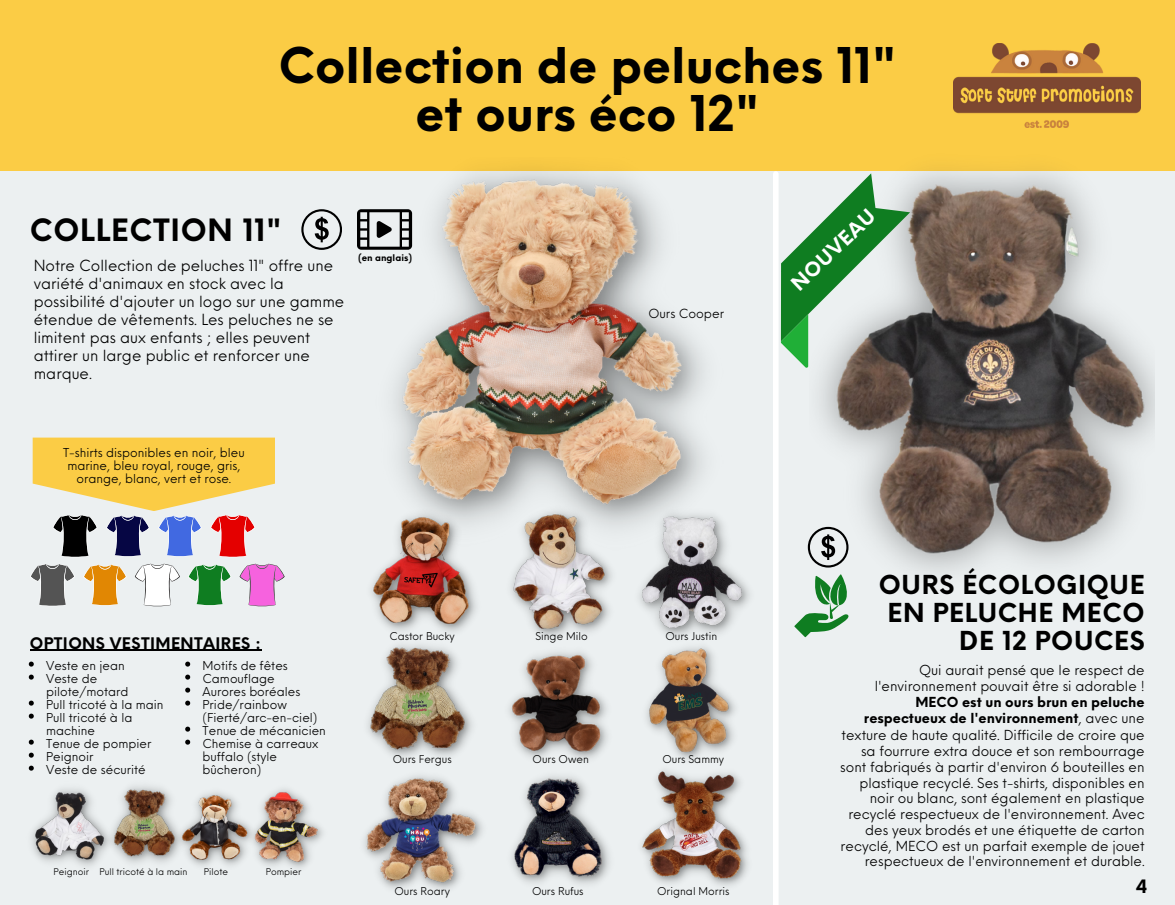
<style>
.page{position:relative;width:1175px;height:905px;background:#fff}
.page>*{position:absolute;margin:0;border:0;box-sizing:border-box;transform-origin:0 0}
.t1{font:700 48px/48.3px "Neue Einstellung";color:#000;text-align:center}
.t2{font:700 30px "Neue Einstellung";letter-spacing:.025em;color:#000}
.t3{font:700 25.5px/28.2px "Neue Einstellung";letter-spacing:.025em;color:#000;text-align:right}
.t4{font:700 19.5px "Neue Einstellung";color:#fff}
.t5{font:700 18px "Neue Einstellung";color:#000}
.t6{font:700 15.6px "Neue Einstellung";letter-spacing:.025em;color:#000}
.t7{font:15px/18px "Neue Einstellung";color:#000}
.t8{font:13.5px/15.9px "Neue Einstellung";color:#000;text-align:right}
.t9{font:12.3px "Neue Einstellung";color:#000}
.t10{font:12px/13px "Neue Einstellung";color:#000}
.t11{font:10.5px "Neue Einstellung";color:#000}
.t12{font:9px "Neue Einstellung";color:#000}
.t13{font:700 9px "Neue Einstellung";color:#000}
.s1{font-weight:700}
</style>
<div class="page">
<div style="left:0;top:0;width:1174px;height:904px;background:#ecf0f1"></div>
<div style="left:0;top:0;width:1174px;height:171px;background:#fbcc45"></div>
<img style="left:394px;top:169px;width:310px;height:358px">
<img style="left:188px;top:792px;width:58px;height:74px">
<img style="left:32px;top:789px;width:72px;height:77px">
<img style="left:104px;top:786px;width:84px;height:77px">
<img style="left:246px;top:789px;width:77px;height:79px">
<svg style="left:135px;top:563px;width:45px;height:43px"></svg>
<svg style="left:239px;top:563px;width:45px;height:43px"></svg>
<svg style="left:33px;top:437px;width:242px;height:120px"></svg>
<svg style="left:30px;top:564px;width:45px;height:42px"></svg>
<svg style="left:83px;top:564px;width:43px;height:42px"></svg>
<svg style="left:189px;top:564px;width:42px;height:42px"></svg>
<img style="left:819px;top:170px;width:335px;height:403px">
<div style="left:773px;top:174px;width:5px;height:730px;background:#fff"></div>
<img style="left:505px;top:504px;width:113px;height:133px">
<img style="left:632px;top:506px;width:118px;height:131px">
<img style="left:368px;top:645px;width:104px;height:112px">
<img style="left:646px;top:646px;width:89px;height:114px">
<img style="left:641px;top:770px;width:107px;height:116px">
<img style="left:364px;top:775px;width:119px;height:115px">
<img style="left:511px;top:776px;width:99px;height:108px">
<img style="left:509px;top:652px;width:99px;height:107px">
<img style="left:371px;top:506px;width:111px;height:126px">
<svg style="left:794px;top:574px;width:54px;height:63px"></svg>
<svg style="left:29px;top:661px;width:5px;height:5px"></svg>
<svg style="left:29px;top:674px;width:5px;height:5px"></svg>
<svg style="left:29px;top:700px;width:5px;height:5px"></svg>
<svg style="left:29px;top:713px;width:5px;height:5px"></svg>
<svg style="left:29px;top:739px;width:5px;height:5px"></svg>
<svg style="left:29px;top:752px;width:5px;height:5px"></svg>
<svg style="left:29px;top:765px;width:5px;height:5px"></svg>
<svg style="left:185px;top:661px;width:5px;height:5px"></svg>
<svg style="left:185px;top:674px;width:5px;height:5px"></svg>
<svg style="left:185px;top:687px;width:5px;height:5px"></svg>
<svg style="left:185px;top:700px;width:5px;height:5px"></svg>
<svg style="left:185px;top:726px;width:5px;height:5px"></svg>
<svg style="left:185px;top:739px;width:5px;height:5px"></svg>
<hr style="left:30px;top:650px;width:231px;height:1px;background:#000">
<svg style="left:780px;top:173px;width:130px;height:194px"></svg>
<img style="left:953px;top:44px;width:187px;height:83px">
<svg style="left:301px;top:209px;width:41px;height:41px"></svg>
<svg style="left:357px;top:209px;width:55px;height:41px"></svg>
<svg style="left:807px;top:527px;width:41px;height:40px"></svg>
<h1 class="t1" style="left:278px;top:37px;width:619px">Collection de peluches 11" et ours éco 12"</h1>
<h2 class="t2" style="left:30px;top:203px;width:253px">COLLECTION 11"</h2>
<p class="t7" style="left:34px;top:255px;width:312px">Notre Collection de peluches 11" offre une variété d'animaux en stock avec la possibilité d'ajouter un logo sur une gamme étendue de vêtements. Les peluches ne se limitent pas aux enfants ; elles peuvent attirer un large public et renforcer une marque.</p>
<p class="t13" style="left:358px;top:249px;width:55px">(en anglais)</p>
<p class="t10" style="left:63px;top:445px;width:183px;text-align:center">T-shirts disponibles en noir, bleu marine, bleu royal, rouge, gris, orange, blanc, vert et rose.</p>
<p class="t9" style="left:648px;top:302px;width:78px">Ours Cooper</p>
<p class="t6" style="left:30px;top:629px;width:232px">OPTIONS VESTIMENTAIRES :</p>
<p class="t10" style="left:46px;top:657px;width:119px">Veste en jean<br>Veste de pilote/motard<br>Pull tricoté à la main<br>Pull tricoté à la machine<br>Tenue de pompier<br>Peignoir<br>Veste de sécurité</p>
<p class="t10" style="left:202px;top:657px;width:125px">Motifs de fêtes<br>Camouflage<br>Aurores boréales<br>Pride/rainbow (Fierté/arc-en-ciel)<br>Tenue de mécanicien<br>Chemise à carreaux buffalo (style bûcheron)</p>
<p class="t12" style="left:54px;top:863px;width:135px">Peignoir Pull tricoté à la main</p>
<p class="t12" style="left:204px;top:863px;width:26px">Pilote</p>
<p class="t12" style="left:266px;top:863px;width:37px">Pompier</p>
<p class="t11" style="left:389px;top:627px;width:67px">Castor Bucky</p>
<p class="t11" style="left:393px;top:749px;width:60px">Ours Fergus</p>
<p class="t11" style="left:535px;top:627px;width:54px">Singe Milo</p>
<p class="t11" style="left:532px;top:750px;width:58px">Ours Owen</p>
<p class="t11" style="left:665px;top:627px;width:53px">Ours Justin</p>
<p class="t11" style="left:662px;top:749px;width:63px">Ours Sammy</p>
<p class="t11" style="left:394px;top:881px;width:57px">Ours Roary</p>
<p class="t11" style="left:532px;top:881px;width:53px">Ours Rufus</p>
<p class="t11" style="left:657px;top:881px;width:74px">Orignal Morris</p>
<h3 class="t4" style="left:782px;top:274px;width:108px;rotate:-44deg">NOUVEAU</h3>
<h3 class="t3" style="left:878px;top:568px;width:267px">OURS ÉCOLOGIQUE<br>EN PELUCHE MECO<br>DE 12 POUCES</h3>
<p class="t8" style="left:874px;top:661px;width:271px">Qui aurait pensé que le respect de l'environnement pouvait être si adorable !</p>
<p class="t8" style="left:840px;top:692px;width:306px"><span class="s1">MECO est un ours brun en peluche respectueux de l'environnement</span>, avec une texture de haute qualité. Difficile de croire que sa fourrure extra douce et son rembourrage sont fabriqués à partir d'environ 6 bouteilles en plastique recyclé. Ses t-shirts, disponibles en noir ou blanc, sont également en plastique recyclé respectueux de l'environnement. Avec des yeux brodés et une étiquette de carton recyclé, MECO est un parfait exemple de jouet respectueux de l'environnement et durable.</p>
<h3 class="t5" style="left:1135px;top:870px;width:13px">4</h3>
</div>
